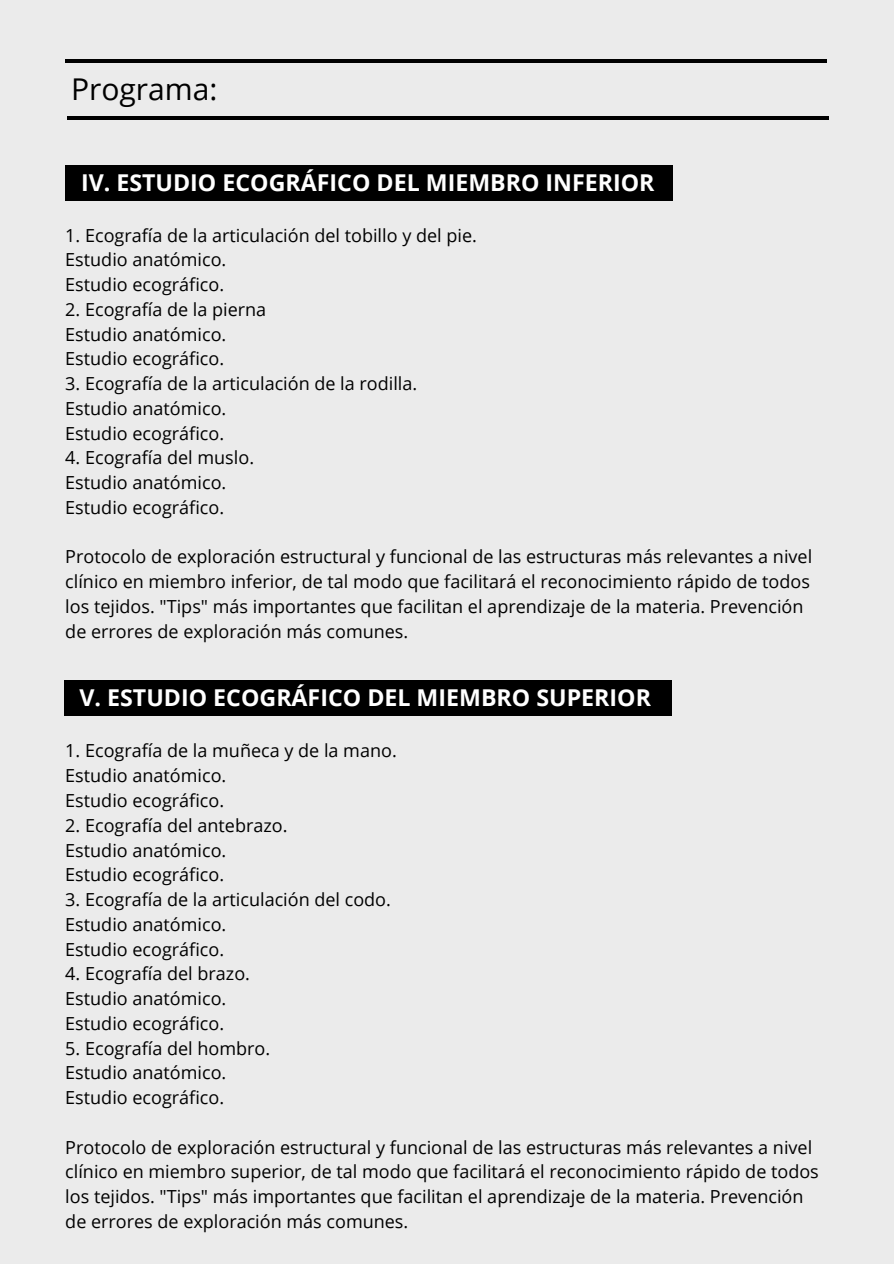
<style>
.page{position:relative;width:894px;height:1264px;background:#fff}
.page>*{position:absolute;margin:0;border:0;box-sizing:border-box;transform-origin:0 0}
.t1{font:30px "Open Sans";color:#000}
.t2{font:700 23.25px "Open Sans";color:#fff}
.t3{font:18px/24.8px "Open Sans";color:#000}
</style>
<div class="page">
<div style="left:0;top:0;width:893px;height:1263px;background:#ebebeb"></div>
<hr style="left:65px;top:59px;width:761px;height:3px;background:#000">
<hr style="left:67px;top:117px;width:761px;height:3px;background:#000">
<div style="left:65px;top:165px;width:607px;height:35px;background:#000"></div>
<div style="left:64px;top:680px;width:607px;height:36px;background:#000"></div>
<h1 class="t1" style="left:71px;top:68px;width:148px">Programa:</h1>
<h2 class="t2" style="left:81px;top:166px;width:575px">IV. ESTUDIO ECOGRÁFICO DEL MIEMBRO INFERIOR</h2>
<p class="t3" style="left:65px;top:222px;width:413px">1. Ecografía de la articulación del tobillo y del pie.</p>
<p class="t3" style="left:65px;top:247px;width:162px">Estudio anatómico.</p>
<p class="t3" style="left:65px;top:272px;width:160px">Estudio ecográfico.</p>
<p class="t3" style="left:65px;top:296px;width:202px">2. Ecografía de la pierna</p>
<p class="t3" style="left:65px;top:321px;width:162px">Estudio anatómico.</p>
<p class="t3" style="left:65px;top:346px;width:160px">Estudio ecográfico.</p>
<p class="t3" style="left:65px;top:371px;width:353px">3. Ecografía de la articulación de la rodilla.</p>
<p class="t3" style="left:65px;top:395px;width:162px">Estudio anatómico.</p>
<p class="t3" style="left:65px;top:420px;width:160px">Estudio ecográfico.</p>
<p class="t3" style="left:65px;top:445px;width:190px">4. Ecografía del muslo.</p>
<p class="t3" style="left:65px;top:470px;width:162px">Estudio anatómico.</p>
<p class="t3" style="left:65px;top:494px;width:160px">Estudio ecográfico.</p>
<p class="t3" style="left:65px;top:544px;width:748px">Protocolo de exploración estructural y funcional de las estructuras más relevantes a nivel clínico en miembro inferior, de tal modo que facilitará el reconocimiento rápido de todos los tejidos. "Tips" más importantes que facilitan el aprendizaje de la materia. Prevención de errores de exploración más comunes.</p>
<p class="t2" style="left:79px;top:681px;width:573px">V. ESTUDIO ECOGRÁFICO DEL MIEMBRO SUPERIOR</p>
<p class="t3" style="left:65px;top:738px;width:333px">1. Ecografía de la muñeca y de la mano.</p>
<p class="t3" style="left:65px;top:762px;width:162px">Estudio anatómico.</p>
<p class="t3" style="left:65px;top:787px;width:160px">Estudio ecográfico.</p>
<p class="t3" style="left:65px;top:812px;width:224px">2. Ecografía del antebrazo.</p>
<p class="t3" style="left:65px;top:837px;width:162px">Estudio anatómico.</p>
<p class="t3" style="left:65px;top:861px;width:160px">Estudio ecográfico.</p>
<p class="t3" style="left:65px;top:886px;width:327px">3. Ecografía de la articulación del codo.</p>
<p class="t3" style="left:65px;top:911px;width:162px">Estudio anatómico.</p>
<p class="t3" style="left:65px;top:936px;width:160px">Estudio ecográfico.</p>
<p class="t3" style="left:65px;top:960px;width:186px">4. Ecografía del brazo.</p>
<p class="t3" style="left:65px;top:985px;width:162px">Estudio anatómico.</p>
<p class="t3" style="left:65px;top:1010px;width:160px">Estudio ecográfico.</p>
<h2 class="t3" style="left:65px;top:1035px;width:206px">5. Ecografía del hombro.</h2>
<p class="t3" style="left:65px;top:1060px;width:162px">Estudio anatómico.</p>
<p class="t3" style="left:65px;top:1084px;width:160px">Estudio ecográfico.</p>
<p class="t3" style="left:65px;top:1134px;width:754px">Protocolo de exploración estructural y funcional de las estructuras más relevantes a nivel clínico en miembro superior, de tal modo que facilitará el reconocimiento rápido de todos los tejidos. "Tips" más importantes que facilitan el aprendizaje de la materia. Prevención de errores de exploración más comunes.</p>
</div>
